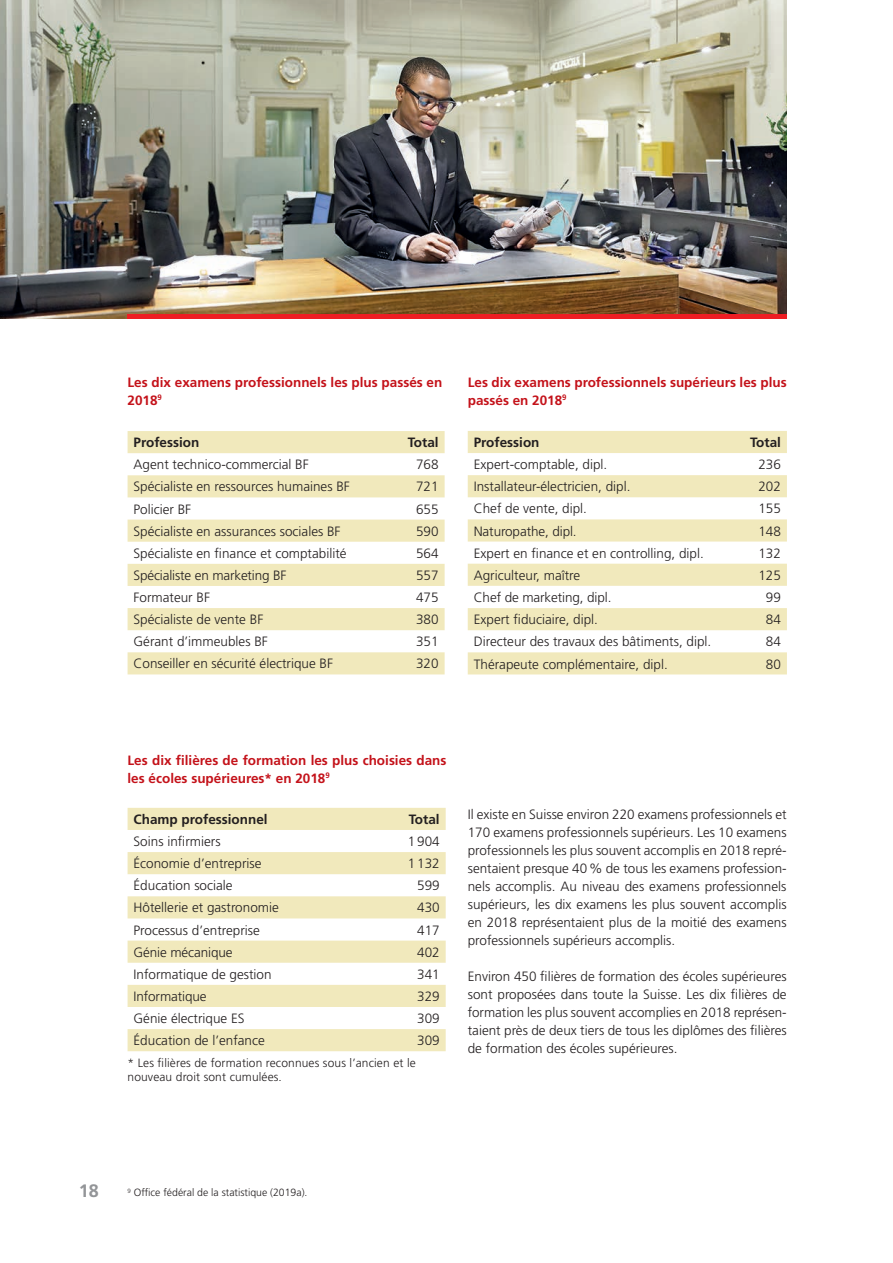
<style>
.page{position:relative;width:893px;height:1263px;background:#fff}
.page>*{position:absolute;margin:0;border:0;box-sizing:border-box;transform-origin:0 0}
.t1{font:700 18px "Frutiger LT Std";color:#939598}
.t2{font:300 13.5px/18px "Frutiger LT Std";color:#231f20;text-align:justify}
.t3{font:700 13.5px/18px "Frutiger LT Std";color:#c4121a}
.t4{font:700 13.5px "Frutiger LT Std";color:#231f20}
.t5{font:300 12px/13.5px "Frutiger LT Std";letter-spacing:.01em;color:#231f20}
.t6{font:300 10.5px "Frutiger LT Std";color:#231f20}
</style>
<div class="page">
<div style="left:128px;top:431px;width:317px;height:22px;background:#f1e9bc"></div>
<svg style="left:128px;top:475px;width:317px;height:199px;fill:#f1e9bc"></svg>
<div style="left:468px;top:431px;width:319px;height:22px;background:#f1e9bc"></div>
<svg style="left:468px;top:475px;width:319px;height:199px;fill:#f1e9bc"></svg>
<div style="left:128px;top:808px;width:318px;height:22px;background:#f1e9bc"></div>
<svg style="left:128px;top:852px;width:318px;height:199px;fill:#f1e9bc"></svg>
<img style="left:0;top:0;width:787px;height:319px">
<hr style="left:128px;top:315px;width:659px;height:4px;background:#ee1d23">
<p class="t3" style="left:128px;top:373px;width:316px">Les dix examens professionnels les plus passés en<br>2018<sup>9</sup></p>
<p class="t4" style="left:134px;top:435px;width:67px">Profession</p>
<p class="t4" style="left:408px;top:435px;width:32px">Total</p>
<p class="t2" style="left:134px;top:456px;width:177px">Agent technico-commercial BF</p>
<p class="t2" style="left:416px;top:456px;width:24px">768</p>
<p class="t2" style="left:134px;top:478px;width:218px">Spécialiste en ressources humaines BF</p>
<p class="t2" style="left:416px;top:478px;width:24px">721</p>
<p class="t2" style="left:134px;top:500px;width:59px">Policier BF</p>
<p class="t2" style="left:416px;top:500px;width:24px">655</p>
<p class="t2" style="left:134px;top:522px;width:209px">Spécialiste en assurances sociales BF</p>
<p class="t2" style="left:416px;top:522px;width:24px">590</p>
<p class="t2" style="left:134px;top:544px;width:215px">Spécialiste en finance et comptabilité</p>
<p class="t2" style="left:416px;top:544px;width:24px">564</p>
<p class="t2" style="left:134px;top:566px;width:154px">Spécialiste en marketing BF</p>
<p class="t2" style="left:416px;top:566px;width:24px">557</p>
<p class="t2" style="left:134px;top:589px;width:78px">Formateur BF</p>
<p class="t2" style="left:416px;top:589px;width:24px">475</p>
<p class="t2" style="left:134px;top:611px;width:131px">Spécialiste de vente BF</p>
<p class="t2" style="left:416px;top:611px;width:24px">380</p>
<p class="t2" style="left:134px;top:633px;width:136px">Gérant d’immeubles BF</p>
<p class="t2" style="left:416px;top:633px;width:24px">351</p>
<p class="t2" style="left:134px;top:655px;width:201px">Conseiller en sécurité électrique BF</p>
<p class="t2" style="left:416px;top:655px;width:24px">320</p>
<p class="t3" style="left:468px;top:373px;width:320px">Les dix examens professionnels supérieurs les plus passés en 2018<sup>9</sup></p>
<p class="t4" style="left:474px;top:434px;width:67px">Profession</p>
<p class="t4" style="left:750px;top:434px;width:32px">Total</p>
<p class="t2" style="left:474px;top:456px;width:135px">Expert-comptable, dipl.</p>
<p class="t2" style="left:758px;top:456px;width:24px">236</p>
<p class="t2" style="left:474px;top:478px;width:158px">Installateur-électricien, dipl.</p>
<p class="t2" style="left:758px;top:478px;width:24px">202</p>
<p class="t2" style="left:474px;top:500px;width:115px">Chef de vente, dipl.</p>
<p class="t2" style="left:758px;top:500px;width:24px">155</p>
<p class="t2" style="left:474px;top:522px;width:104px">Naturopathe, dipl.</p>
<p class="t2" style="left:758px;top:522px;width:24px">148</p>
<p class="t2" style="left:474px;top:544px;width:232px">Expert en finance et en controlling, dipl.</p>
<p class="t2" style="left:758px;top:544px;width:24px">132</p>
<p class="t2" style="left:474px;top:566px;width:108px">Agriculteur, maître</p>
<p class="t2" style="left:758px;top:566px;width:24px">125</p>
<p class="t2" style="left:474px;top:588px;width:139px">Chef de marketing, dipl.</p>
<p class="t2" style="left:766px;top:588px;width:17px">99</p>
<p class="t2" style="left:474px;top:611px;width:126px">Expert fiduciaire, dipl.</p>
<p class="t2" style="left:766px;top:611px;width:17px">84</p>
<p class="t2" style="left:474px;top:633px;width:239px">Directeur des travaux des bâtiments, dipl.</p>
<p class="t2" style="left:766px;top:633px;width:17px">84</p>
<p class="t2" style="left:474px;top:655px;width:196px">Thérapeute complémentaire, dipl.</p>
<p class="t2" style="left:766px;top:655px;width:17px">80</p>
<p class="t3" style="left:128px;top:751px;width:320px">Les dix filières de formation les plus choisies dans les écoles supérieures* en 2018<sup>9</sup></p>
<p class="t4" style="left:134px;top:811px;width:136px">Champ professionnel</p>
<p class="t4" style="left:409px;top:811px;width:32px">Total</p>
<p class="t2" style="left:134px;top:833px;width:89px">Soins infirmiers</p>
<p class="t2" style="left:408px;top:833px;width:33px">1 904</p>
<p class="t2" style="left:134px;top:855px;width:130px">Économie d’entreprise</p>
<p class="t2" style="left:408px;top:855px;width:33px">1 132</p>
<p class="t2" style="left:134px;top:877px;width:101px">Éducation sociale</p>
<p class="t2" style="left:417px;top:877px;width:24px">599</p>
<p class="t2" style="left:134px;top:899px;width:147px">Hôtellerie et gastronomie</p>
<p class="t2" style="left:417px;top:899px;width:24px">430</p>
<p class="t2" style="left:134px;top:921px;width:128px">Processus d’entreprise</p>
<p class="t2" style="left:417px;top:921px;width:24px">417</p>
<p class="t2" style="left:134px;top:943px;width:100px">Génie mécanique</p>
<p class="t2" style="left:417px;top:943px;width:24px">402</p>
<p class="t2" style="left:134px;top:965px;width:140px">Informatique de gestion</p>
<p class="t2" style="left:417px;top:965px;width:24px">341</p>
<p class="t2" style="left:134px;top:987px;width:75px">Informatique</p>
<p class="t2" style="left:417px;top:987px;width:24px">329</p>
<p class="t2" style="left:134px;top:1010px;width:112px">Génie électrique ES</p>
<p class="t2" style="left:417px;top:1010px;width:24px">309</p>
<p class="t2" style="left:134px;top:1032px;width:133px">Éducation de l’enfance</p>
<p class="t2" style="left:417px;top:1032px;width:24px">309</p>
<p class="t5" style="left:128px;top:1056px;width:290px">* Les filières de formation reconnues sous l’ancien et le nouveau droit sont cumulées.</p>
<p class="t2" style="left:468px;top:805px;width:320px">Il existe en Suisse environ 220 examens professionnels et 170 examens professionnels supérieurs. Les 10 examens professionnels les plus souvent accomplis en 2018 repré&shy;sentaient presque 40% de tous les examens profession&shy;nels accomplis. Au niveau des examens professionnels supérieurs, les dix examens les plus souvent accomplis en 2018 représentaient plus de la moitié des examens professionnels supérieurs accomplis.</p>
<p class="t2" style="left:468px;top:967px;width:320px">Environ 450 filières de formation des écoles supérieures sont proposées dans toute la Suisse. Les dix filières de formation les plus souvent accomplies en 2018 représen&shy;taient près de deux tiers de tous les diplômes des filières de formation des écoles supérieures.</p>
<h1 class="t1" style="left:79px;top:1180px;width:22px">18</h1>
<p class="t6" style="left:128px;top:1187px;width:181px"><sup>9</sup> Office fédéral de la statistique (2019a).</p>
</div>
